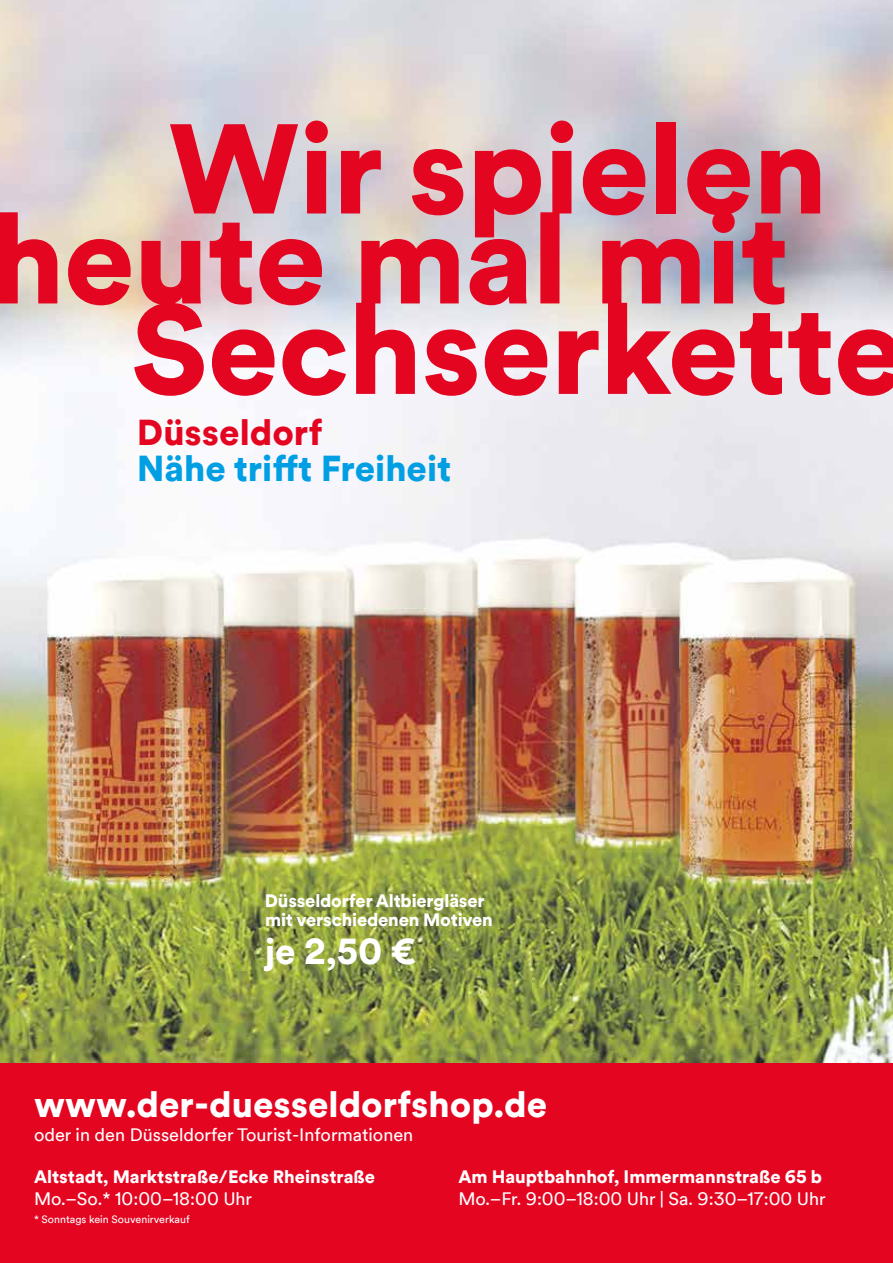
<style>
.page{position:relative;width:893px;height:1263px;background:#fff}
.page>*{position:absolute;margin:0;border:0;box-sizing:border-box;transform-origin:0 0}
.t1{font:900 125.85px/180.4px "Duesseldorf Circular TT";letter-spacing:-.01em;color:#e40521}
.t2{font:900 36px "Duesseldorf Circular TT";color:#fff}
.t3{font:900 36px "Duesseldorf Circular TT";color:#009fe3}
.t4{font:900 36px "Duesseldorf Circular TT";color:#e40521}
.t5{font:900 18px/19.5px "Duesseldorf Circular TT";letter-spacing:-.005em;color:#fff}
.t6{font:18px "Duesseldorf Circular TT";color:#fff}
.t7{font:10.65px "Duesseldorf Circular TT";color:#fff}
</style>
<div class="page">
<img style="left:0;top:0;width:893px;height:1063px">
<div style="left:0;top:1063px;width:893px;height:200px;background:#e40521"></div>
<svg style="left:0;top:211px;width:785px;height:94px;background:#d97b87"></svg>
<h1 class="t1" style="left:130px;top:74px;width:776px">Wir spielen<br>Sechserkette</h1>
<h2 class="t4" style="left:137px;top:408px;width:187px">Düsseldorf</h2>
<h2 class="t3" style="left:137px;top:444px;width:316px">Nähe trifft Freiheit</h2>
<p class="t5" style="left:265px;top:890px;width:230px">Düsseldorfer Altbiergläser mit verschiedenen Motiven</p>
<h2 class="t2" style="left:265px;top:926px;width:153px">je 2,50 €</h2>
<h2 class="t2" style="left:34px;top:1079px;width:515px">www.der-duesseldorfshop.de</h2>
<p class="t6" style="left:34px;top:1122px;width:381px">oder in den Düsseldorfer Tourist-Informationen</p>
<p class="t5" style="left:34px;top:1166px;width:343px">Altstadt, Marktstraße/Ecke Rheinstraße</p>
<p class="t6" style="left:34px;top:1187px;width:220px">Mo.–So.* 10:00–18:00 Uhr</p>
<p class="t7" style="left:34px;top:1212px;width:157px">* Sonntags kein Souvenirverkauf</p>
<p class="t5" style="left:458px;top:1166px;width:365px">Am Hauptbahnhof, Immermannstraße 65 b</p>
<p class="t6" style="left:458px;top:1187px;width:369px">Mo.–Fr. 9:00–18:00 Uhr | Sa. 9:30–17:00 Uhr</p>
</div>
